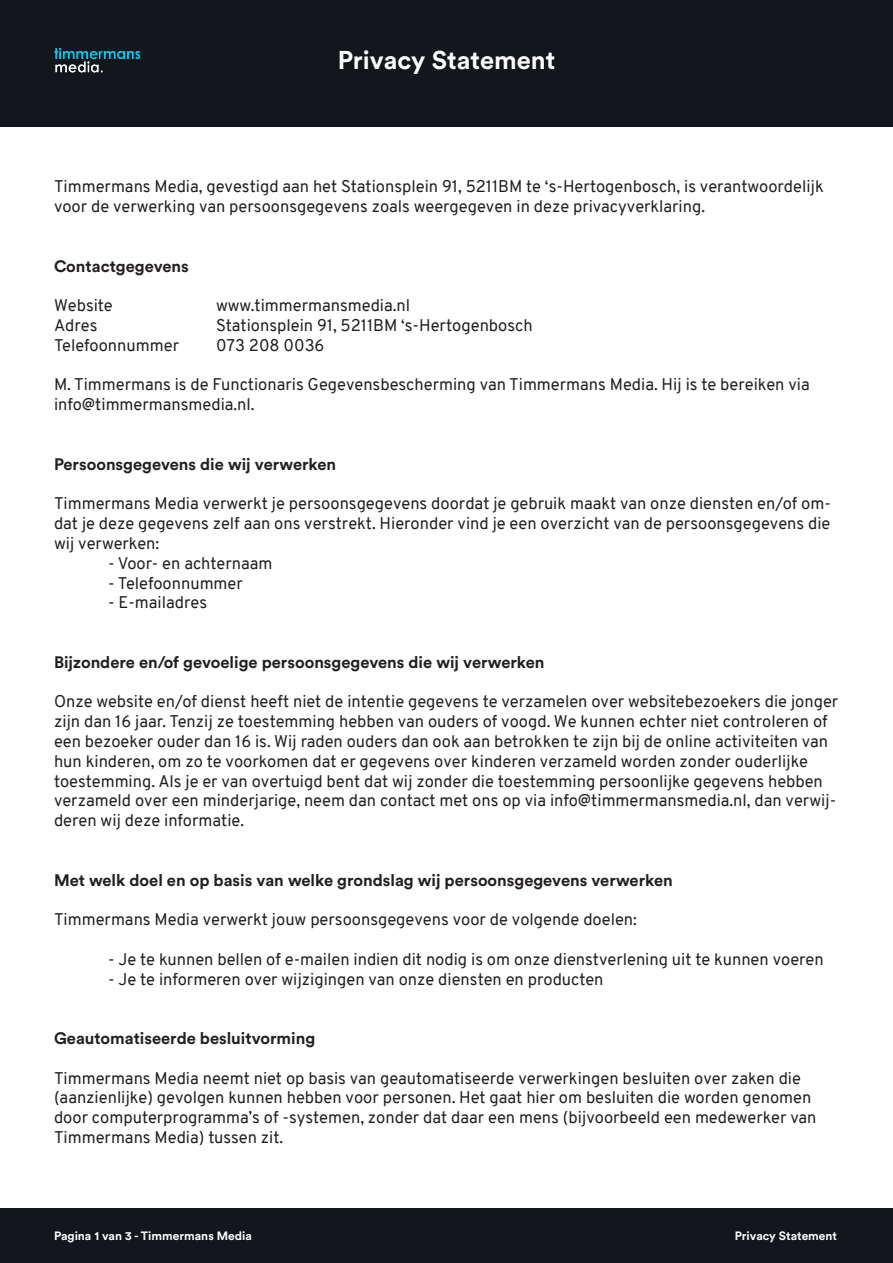
<style>
.page{position:relative;width:893px;height:1263px;background:#fff}
.page>*{position:absolute;margin:0;border:0;box-sizing:border-box;transform-origin:0 0}
.t1{font:700 25.5px "Circular Std";color:#fff}
.t2{font:16.5px/19.8px "Overpass";color:#231f20}
.t3{font:700 16.5px "Circular Std";color:#231f20}
.t4{font:700 12px "Circular Std";color:#fff}
</style>
<div class="page">
<div style="left:0;top:1209px;width:893px;height:54px;background:#13161a"></div>
<div style="left:0;top:0;width:893px;height:126px;background:#13161a"></div>
<img style="left:54px;top:47px;width:86px;height:26px">
<p class="t1" style="left:338px;top:43px;width:219px">Privacy Statement</p>
<p class="t2" style="left:54px;top:177px;width:771px">Timmermans Media, gevestigd aan het Stationsplein 91, 5211BM te ‘s-Hertogenbosch, is verantwoordelijk voor de verwerking van persoonsgegevens zoals weergegeven in deze privacyverklaring.</p>
<p class="t3" style="left:54px;top:255px;width:136px">Contactgegevens</p>
<p class="t2" style="left:54px;top:296px;width:60px">Website</p>
<p class="t2" style="left:216px;top:296px;width:196px">www.timmermansmedia.nl</p>
<p class="t2" style="left:54px;top:316px;width:45px">Adres</p>
<p class="t2" style="left:216px;top:316px;width:318px">Stationsplein 91, 5211BM ‘s-Hertogenbosch</p>
<p class="t2" style="left:54px;top:335px;width:127px">Telefoonnummer</p>
<p class="t2" style="left:216px;top:335px;width:110px">073 208 0036</p>
<p class="t2" style="left:54px;top:375px;width:757px">M. Timmermans is de Functionaris Gegevensbescherming van Timmermans Media. Hij is te bereiken via info@timmermansmedia.nl.</p>
<p class="t3" style="left:54px;top:453px;width:284px">Persoonsgegevens die wij verwerken</p>
<p class="t2" style="left:54px;top:494px;width:778px;text-align:justify">Timmermans Media verwerkt je persoonsgegevens doordat je gebruik maakt van onze diensten en/of om&shy;dat je deze gegevens zelf aan ons verstrekt. Hieronder vind je een overzicht van de persoonsgegevens die wij verwerken:</p>
<p class="t2" style="left:108px;top:553px;width:166px">- Voor- en achternaam</p>
<p class="t2" style="left:108px;top:573px;width:136px">- Telefoonnummer</p>
<p class="t2" style="left:108px;top:593px;width:101px">- E-mailadres</p>
<p class="t3" style="left:54px;top:651px;width:492px">Bijzondere en/of gevoelige persoonsgegevens die wij verwerken</p>
<p class="t2" style="left:54px;top:692px;width:786px">Onze website en/of dienst heeft niet de intentie gegevens te verzamelen over websitebezoekers die jonger zijn dan 16 jaar. Tenzij ze toestemming hebben van ouders of voogd. We kunnen echter niet controleren of een bezoeker ouder dan 16 is. Wij raden ouders dan ook aan betrokken te zijn bij de online activiteiten van hun kinderen, om zo te voorkomen dat er gegevens over kinderen verzameld worden zonder ouderlijke toestemming. Als je er van overtuigd bent dat wij zonder die toestemming persoonlijke gegevens hebben verzameld over een minderjarige, neem dan contact met ons op via info@timmermansmedia.nl, dan verwij&shy;deren wij deze informatie.</p>
<p class="t3" style="left:54px;top:869px;width:620px">Met welk doel en op basis van welke grondslag wij persoonsgegevens verwerken</p>
<p class="t2" style="left:54px;top:910px;width:584px">Timmermans Media verwerkt jouw persoonsgegevens voor de volgende doelen:</p>
<p class="t2" style="left:108px;top:949px;width:717px">- Je te kunnen bellen of e-mailen indien dit nodig is om onze dienstverlening uit te kunnen voeren</p>
<p class="t2" style="left:108px;top:969px;width:497px">- Je te informeren over wijzigingen van onze diensten en producten</p>
<p class="t3" style="left:54px;top:1027px;width:263px">Geautomatiseerde besluitvorming</p>
<p class="t2" style="left:54px;top:1068px;width:764px">Timmermans Media neemt niet op basis van geautomatiseerde verwerkingen besluiten over zaken die (aanzienlijke) gevolgen kunnen hebben voor personen. Het gaat hier om besluiten die worden genomen door computerprogramma’s of -systemen, zonder dat daar een mens (bijvoorbeeld een medewerker van Timmermans Media) tussen zit.</p>
<p class="t4" style="left:54px;top:1228px;width:199px">Pagina 1 van 3 - Timmermans Media</p>
<p class="t4" style="left:735px;top:1228px;width:104px">Privacy Statement</p>
</div>
